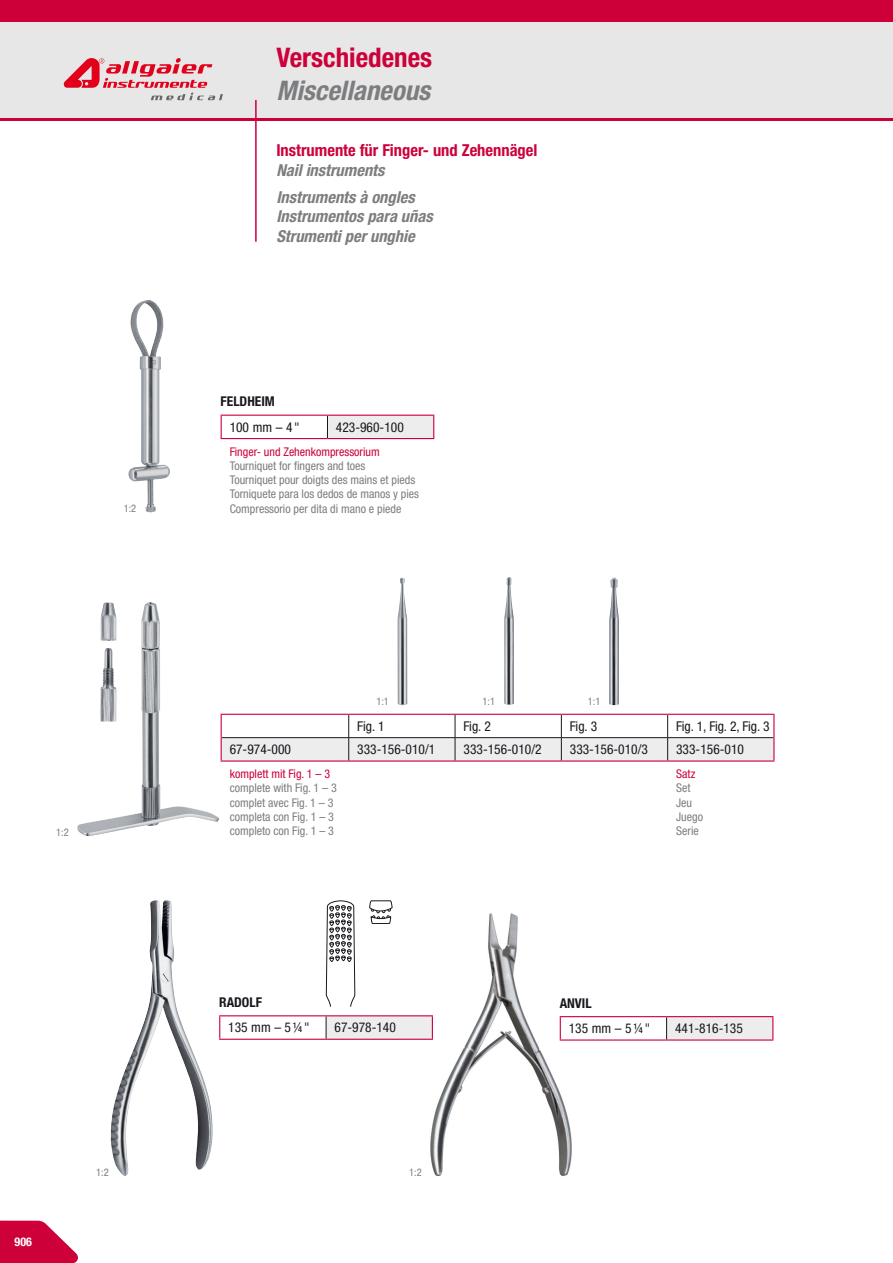
<style>
.page{position:relative;width:893px;height:1263px;background:#fff}
.page>*{position:absolute;margin:0;border:0;box-sizing:border-box;transform-origin:0 0}
.t1{font:700 condensed 27px "Helvetica Neue LT Std";color:#cd003a}
.t2{font:italic 700 condensed 27px "Helvetica Neue LT Std";color:#7c7d7f}
.t3{font:italic 700 condensed 16.5px/27px "Helvetica Neue LT Std";color:#7c7d7f}
.t4{font:700 condensed 16.5px "Helvetica Neue LT Std";color:#cd003a}
.t5{font:condensed 13.5px "Helvetica Neue LT Std";color:#1a171c}
.t6{font:700 condensed 13.5px "Helvetica Neue LT Std";color:#1a171c}
.t7{font:condensed 12px/14.2px "Helvetica Neue LT Std";color:#7c7d7f}
.t8{font:condensed 12px "Helvetica Neue LT Std";color:#cd003a}
.t9{font:700 condensed 12px "Helvetica Neue LT Std";color:#fff}
.t10{font:condensed 10.5px "Helvetica Neue LT Std";color:#7c7d7f}
</style>
<div class="page">
<svg style="left:0;top:1220px;width:78px;height:43px"></svg>
<hr style="left:0;top:1262px;width:74px;height:1px;background:#cd003a">
<div style="left:0;top:21px;width:893px;height:98px;background:#e7e7e8"></div>
<div style="left:0;top:0;width:893px;height:21px;background:#cd003a"></div>
<hr style="left:0;top:119px;width:893px;height:2px;background:#cd003a">
<svg style="left:64px;top:58px;width:159px;height:42px"></svg>
<hr style="left:255px;top:100px;width:2px;height:142px;background:#cd003a">
<div style="left:327px;top:415px;width:107px;height:24px;background:#ededee"></div>
<svg style="left:327px;top:416px;width:1px;height:22px"></svg>
<hr style="left:221px;top:415px;width:106px;height:1px;background:#cd003a">
<hr style="left:327px;top:415px;width:107px;height:1px;background:#cd003a">
<svg style="left:221px;top:416px;width:1px;height:22px"></svg>
<svg style="left:433px;top:416px;width:1px;height:22px"></svg>
<hr style="left:221px;top:438px;width:106px;height:1px;background:#cd003a">
<hr style="left:327px;top:438px;width:107px;height:1px;background:#cd003a">
<img style="left:128px;top:300px;width:20px;height:210px">
<img style="left:430px;top:913px;width:145px;height:263px">
<div style="left:667px;top:1017px;width:106px;height:23px;background:#ededee"></div>
<svg style="left:666px;top:1017px;width:1px;height:22px"></svg>
<hr style="left:560px;top:1016px;width:107px;height:1px;background:#cd003a">
<svg style="left:560px;top:1017px;width:1px;height:22px"></svg>
<hr style="left:667px;top:1016px;width:106px;height:1px;background:#cd003a">
<svg style="left:772px;top:1017px;width:1px;height:22px"></svg>
<hr style="left:560px;top:1039px;width:107px;height:1px;background:#cd003a">
<hr style="left:667px;top:1039px;width:106px;height:1px;background:#cd003a">
<div style="left:326px;top:1016px;width:106px;height:23px;background:#ededee"></div>
<svg style="left:326px;top:1016px;width:1px;height:23px"></svg>
<hr style="left:219px;top:1015px;width:107px;height:1px;background:#cd003a">
<svg style="left:219px;top:1016px;width:1px;height:23px"></svg>
<hr style="left:326px;top:1015px;width:107px;height:1px;background:#cd003a">
<svg style="left:432px;top:1016px;width:1px;height:23px"></svg>
<hr style="left:219px;top:1039px;width:107px;height:1px;background:#cd003a">
<hr style="left:326px;top:1039px;width:107px;height:1px;background:#cd003a">
<svg style="left:369px;top:900px;width:23px;height:24px"></svg>
<svg style="left:326px;top:900px;width:29px;height:107px"></svg>
<img style="left:110px;top:900px;width:103px;height:276px">
<img style="left:77px;top:602px;width:142px;height:234px">
<img style="left:100px;top:602px;width:16px;height:119px">
<hr style="left:221px;top:714px;width:128px;height:1px;background:#cd003a">
<hr style="left:349px;top:714px;width:106px;height:1px;background:#cd003a">
<hr style="left:455px;top:714px;width:106px;height:1px;background:#cd003a">
<hr style="left:561px;top:714px;width:107px;height:1px;background:#cd003a">
<hr style="left:668px;top:714px;width:106px;height:1px;background:#cd003a">
<hr style="left:221px;top:760px;width:128px;height:2px;background:#cd003a">
<hr style="left:349px;top:760px;width:106px;height:2px;background:#cd003a">
<hr style="left:455px;top:760px;width:106px;height:2px;background:#cd003a">
<hr style="left:561px;top:760px;width:107px;height:2px;background:#cd003a">
<hr style="left:668px;top:760px;width:106px;height:2px;background:#cd003a">
<svg style="left:221px;top:715px;width:553px;height:46px"></svg>
<img style="left:504px;top:577px;width:10px;height:128px">
<img style="left:609px;top:578px;width:10px;height:127px">
<img style="left:397px;top:578px;width:10px;height:127px">
<p class="t10" style="left:124px;top:503px;width:14px">1:2</p>
<p class="t10" style="left:56px;top:826px;width:14px">1:2</p>
<p class="t9" style="left:15px;top:1234px;width:19px">906</p>
<p class="t10" style="left:96px;top:1166px;width:14px">1:2</p>
<h1 class="t1" style="left:276px;top:41px;width:157px">Verschiedenes</h1>
<h1 class="t2" style="left:276px;top:74px;width:155px">Miscellaneous</h1>
<h2 class="t4" style="left:276px;top:140px;width:263px">Instrumente für Finger- und Zehennägel</h2>
<h2 class="t3" style="left:276px;top:157px;width:140px">Nail instruments<br>Instruments à ongles</h2>
<h2 class="t3" style="left:276px;top:207px;width:158px;line-height:19.5px">Instrumentos para uñas<br>Strumenti per unghie</h2>
<p class="t6" style="left:221px;top:393px;width:56px">Feldheim</p>
<p class="t5" style="left:230px;top:419px;width:72px">100 mm – 4 "</p>
<p class="t5" style="left:336px;top:419px;width:69px">423-960-100</p>
<p class="t8" style="left:230px;top:444px;width:152px">Finger- und Zehenkompressorium</p>
<p class="t7" style="left:230px;top:458px;width:191px">Tourniquet for fingers and toes<br>Tourniquet pour doigts des mains et pieds Torniquete para los dedos de manos y pies Compressorio per dita di mano e piede</p>
<p class="t10" style="left:376px;top:695px;width:14px">1:1</p>
<p class="t10" style="left:483px;top:695px;width:14px">1:1</p>
<p class="t10" style="left:588px;top:695px;width:14px">1:1</p>
<p class="t5" style="left:357px;top:718px;width:29px">Fig. 1</p>
<p class="t5" style="left:464px;top:718px;width:29px">Fig. 2</p>
<p class="t5" style="left:570px;top:718px;width:29px">Fig. 3</p>
<p class="t5" style="left:676px;top:718px;width:95px">Fig. 1, Fig. 2, Fig. 3</p>
<p class="t5" style="left:230px;top:741px;width:63px">67-974-000</p>
<p class="t5" style="left:357px;top:741px;width:80px">333-156-010/1</p>
<p class="t5" style="left:464px;top:741px;width:80px">333-156-010/2</p>
<p class="t5" style="left:570px;top:741px;width:80px">333-156-010/3</p>
<p class="t5" style="left:676px;top:741px;width:69px">333-156-010</p>
<p class="t8" style="left:230px;top:767px;width:102px">komplett mit Fig. 1 – 3</p>
<p class="t7" style="left:230px;top:781px;width:109px">complete with Fig. 1 – 3 complet avec Fig. 1 – 3 completa con Fig. 1 – 3 completo con Fig. 1 – 3</p>
<p class="t8" style="left:676px;top:767px;width:21px">Satz</p>
<p class="t7" style="left:676px;top:781px;width:28px">Set<br>Jeu<br>Juego<br>Serie</p>
<p class="t6" style="left:219px;top:994px;width:42px">Radolf</p>
<p class="t5" style="left:228px;top:1020px;width:83px">135 mm – 5¼"</p>
<p class="t5" style="left:335px;top:1020px;width:63px">67-978-140</p>
<p class="t10" style="left:409px;top:1166px;width:14px">1:2</p>
<p class="t6" style="left:560px;top:995px;width:33px">Anvi l</p>
<p class="t5" style="left:569px;top:1020px;width:83px">135 mm – 5¼"</p>
<p class="t5" style="left:675px;top:1020px;width:69px">441-816-135</p>
</div>
